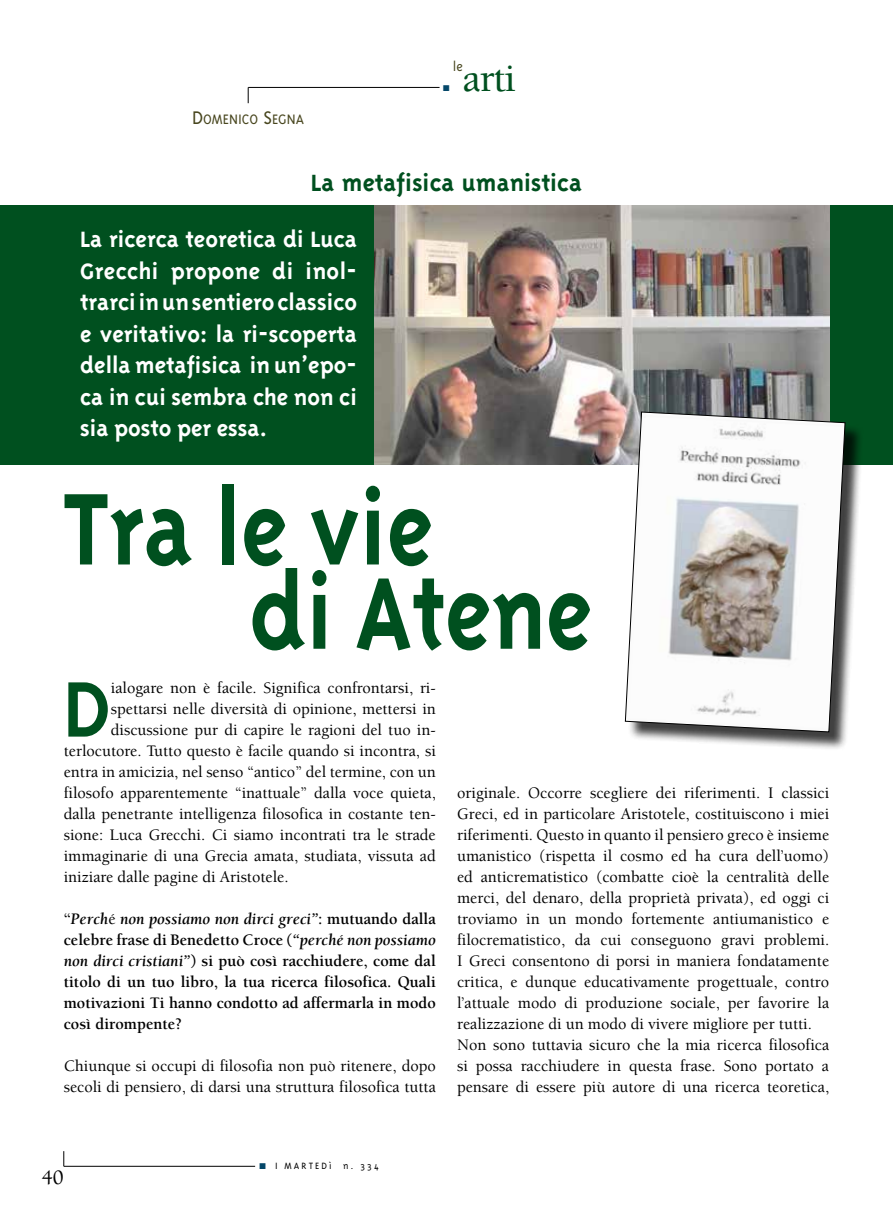
<style>
.page{position:relative;width:893px;height:1212px;background:#fff}
.page>*{position:absolute;margin:0;border:0;box-sizing:border-box;transform-origin:0 0}
.t1{font:700 117px "Triplex";color:#00501f;scale:.88 1}
.t2{font:300 85.35px "Triplex";color:#00501f}
.t3{font:500 40.5px "Berkeley Std";color:#00501f}
.t4{font:700 27px "Triplex";color:#00501f}
.t5{font:700 25.5px/31.5px "Triplex";color:#fff;text-align:justify}
.t6{font:500 21px "Berkeley Std";color:#000}
.t7{font:500 16.5px/21px "Berkeley Std";color:#000}
.t8{font:700 16.5px/21px "Berkeley Std";color:#000;text-align:justify}
.t9{font:300 15.75px "Triplex";color:#48461e}
.t10{font:300 15px "Triplex";color:#48461e}
.t11{font:300 10.5px "Triplex";letter-spacing:.2em;color:#000}
.t12{font:8.4px "Zapf Dingbats ITC";color:#044769}
.s1{font-size:21px}
.s2{font-style:italic}
.s3{font-weight:500}
.s4{color:#044769}
</style>
<div class="page">
<svg style="left:68px;top:682px;width:39px;height:55px"></svg>
<hr style="left:248px;top:87px;width:192px;height:1px;background:#000">
<svg style="left:248px;top:87px;width:1px;height:16px"></svg>
<svg style="left:63px;top:1151px;width:1px;height:15px"></svg>
<hr style="left:64px;top:1166px;width:191px;height:1px;background:#000">
<div style="left:0;top:205px;width:893px;height:259px;background:#00501f"></div>
<img style="left:374px;top:205px;width:455px;height:259px">
<div style="left:628px;top:414px;width:236px;height:337px;background:#000;opacity:.75"></div>
<svg style="left:625px;top:411px;width:221px;height:321px"></svg>
<p class="t9" style="left:192px;top:110px;width:114px"><span class="s1">D</span>OMENICO <span class="s1">S</span>EGNA</p>
<p class="t10" style="left:453px;top:58px;width:12px">le</p>
<h3 class="t3" style="left:463px;top:57px;width:54px">arti</h3>
<p class="t12" style="left:443px;top:84px;width:8px">■</p>
<h3 class="t4" style="left:311px;top:167px;width:273px">La metafisica umanistica</h3>
<h3 class="t5" style="left:80px;top:223px;width:279px">La ricerca teoretica di Luca Grecchi propone di inol&shy;trarciinunsentieroclassico e veritativo: la ri-scoperta della metafisica in un’epo&shy;ca in cui sembra che non ci sia posto per essa.</h3>
<h1 class="t1" style="left:63px;top:462px;width:422px">Tra le vie</h1>
<h1 class="t1" style="left:249px;top:546px;width:391px">di Atene</h1>
<h2 class="t2" style="left:64px;top:661px;width:48px">D</h2>
<p class="t7" style="left:111px;top:678px;width:326px">ialogare non è facile. Significa confrontarsi, ri-</p>
<p class="t7" style="left:111px;top:699px;width:326px">spettarsi nelle diversità di opinione, mettersi in</p>
<p class="t7" style="left:111px;top:720px;width:326px">discussione pur di capire le ragioni del tuo in-</p>
<p class="t7" style="left:64px;top:741px;width:374px">terlocutore. Tutto questo è facile quando si incontra, si</p>
<p class="t7" style="left:64px;top:762px;width:374px">entra in amicizia, nel senso “antico” del termine, con un</p>
<p class="t7" style="left:64px;top:783px;width:374px">filosofo apparentemente “inattuale” dalla voce quieta,</p>
<p class="t7" style="left:64px;top:804px;width:374px">dalla penetrante intelligenza filosofica in costante ten-</p>
<p class="t7" style="left:64px;top:825px;width:374px">sione: Luca Grecchi. Ci siamo incontrati tra le strade</p>
<p class="t7" style="left:64px;top:846px;width:374px">immaginarie di una Grecia amata, studiata, vissuta ad</p>
<p class="t7" style="left:64px;top:867px;width:226px">iniziare dalle pagine di Aristotele.</p>
<p class="t8" style="left:64px;top:909px;width:374px">“<span class="s2">Perch</span><span class="s3">é</span> <span class="s2">non possiamo non dirci greci”</span>: mutuando dalla celebre frase di Benedetto Croce (<span class="s2">“perché non possiamo non dirci cristiani”</span>) si può così racchiudere, come dal titolo di un tuo libro, la tua ricerca filosofica. Quali motivazioni Ti hanno condotto ad affermarla in modo così dirompente?</p>
<p class="t7" style="left:64px;top:1056px;width:374px">Chiunque si occupi di filosofia non può ritenere, dopo secoli di pensiero, di darsi una struttura filosofica tutta</p>
<p class="t7" style="left:457px;top:783px;width:374px">originale. Occorre scegliere dei riferimenti. I classici Greci, ed in particolare Aristotele, costituiscono i miei riferimenti. Questo in quanto il pensiero greco è insieme umanistico (rispetta il cosmo ed ha cura dell’uomo) ed anticrematistico (combatte cioè la centralità delle merci, del denaro, della proprietà privata), ed oggi ci troviamo in un mondo fortemente antiumanistico e filocrematistico, da cui conseguono gravi problemi.<br>I Greci consentono di porsi in maniera fondatamente critica, e dunque educativamente progettuale, contro l’attuale modo di produzione sociale, per favorire la realizzazione di un modo di vivere migliore per tutti.<br>Non sono tuttavia sicuro che la mia ricerca filosofica si possa racchiudere in questa frase. Sono portato a pensare di essere più autore di una ricerca teoretica,</p>
<p class="t6" style="left:42px;top:1166px;width:23px">40</p>
<p class="t11" style="left:259px;top:1160px;width:121px"><span class="s4">■</span> I MARTEDì n. 334</p>
</div>
